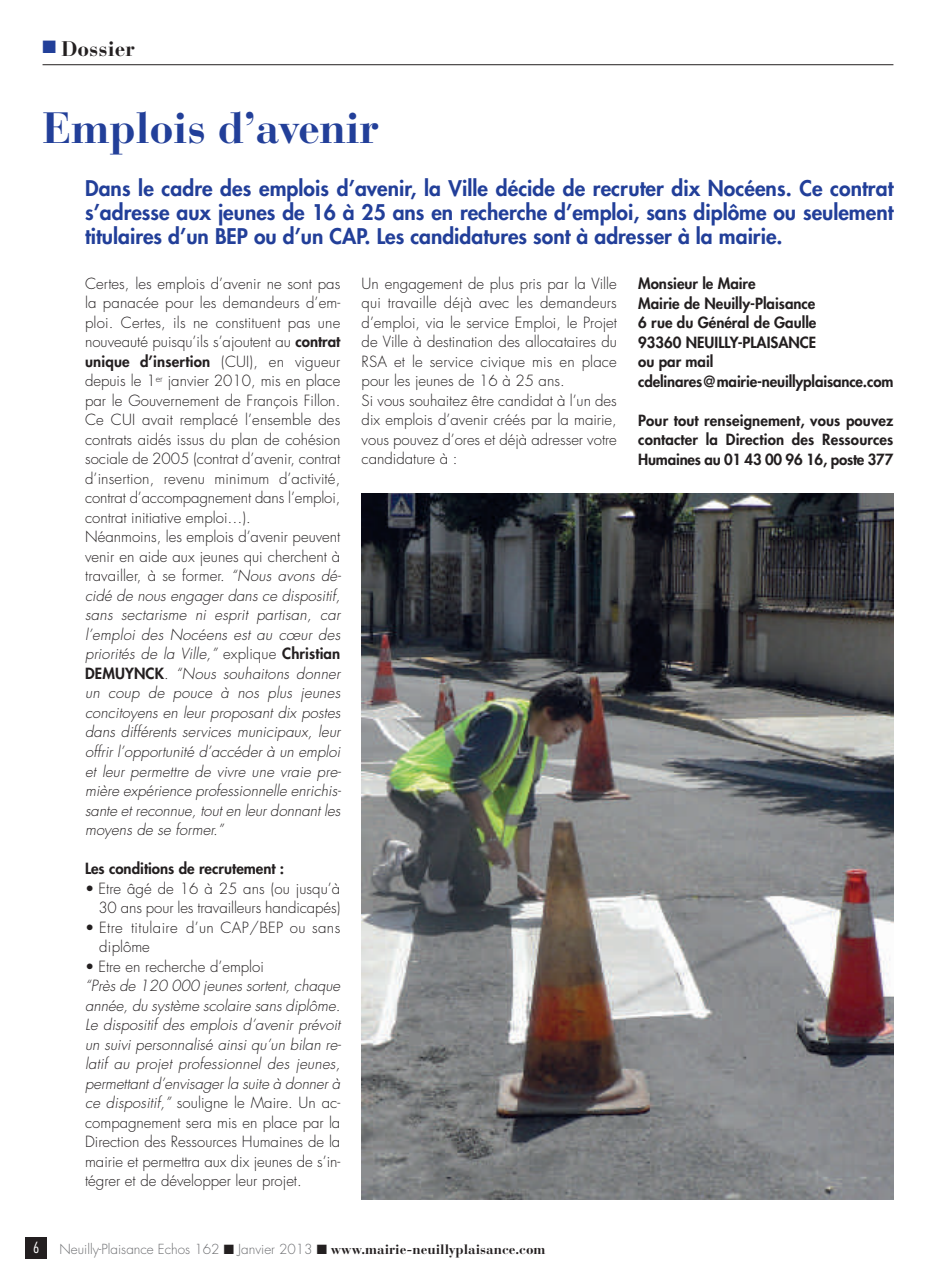
<style>
.page{position:relative;width:936px;height:1276px;background:#fff}
.page>*{position:absolute;margin:0;border:0;box-sizing:border-box;transform-origin:0 0}
.t1{font:43.5px "Bauer Bodoni Bold Os F";letter-spacing:-.01em;color:#223f99}
.t2{font:800 21px/24px "Futura";color:#223f99;text-align:justify}
.t3{font:21px "Bauer Bodoni Bold Os F";color:#231f20}
.t4{font:300 15px/19.5px "Futura";color:#231f20}
.t5{font:italic 300 15px/19.5px "Futura";letter-spacing:-.005em;color:#231f20;text-align:justify}
.t6{font:800 15px/19.5px "Futura";color:#231f20}
.t7{font:300 15px/19.5px "Futura";letter-spacing:.025em;color:#231f20}
.t8{font:300 condensed 15px "Futura";color:#fff}
.t9{font:300 13.5px "Futura";color:#6c6d70}
.s1{color:#223f99}
.s2{font-weight:800}
.s3{font-style:italic}
.s4{font-style:normal}
.s5{color:#231f20}
.s6{font-family:"Bauer Bodoni Bold Os F";font-weight:400;color:#231f20}
</style>
<div class="page">
<div style="left:26px;top:1237px;width:21px;height:22px;background:#231f20"></div>
<hr style="left:43px;top:64px;width:850px;height:1px;background:#231f20">
<img style="left:361px;top:493px;width:532px;height:706px">
<h2 class="t3" style="left:43px;top:41px;width:94px"><span class="s1">■</span> Dossier</h2>
<h1 class="t1" style="left:43px;top:112px;width:338px">Emplois d’avenir</h1>
<p class="t2" style="left:85px;top:178px;width:809px">Dans le cadre des emplois d’avenir, la Ville décide de recruter dix Nocéens. Ce contrat s’adresse aux jeunes de 16 à 25 ans en recherche d’emploi, sans diplôme ou seulement titulaires d’un BEP ou d’un CAP. Les candidatures sont à adresser à la mairie.</p>
<p class="t4" style="left:85px;top:275px;width:257px">Certes, les emplois d’avenir ne sont pas la panacée pour les demandeurs d’em&shy;ploi. Certes, ils ne constituent pas une nouveauté puisqu’ils s’ajoutent au <span class="s2">contrat unique d’insertion</span> (CUI), en vigueur depuis le 1<sup>er</sup> janvier 2010, mis en place par le Gouvernement de François Fillon.<br>Ce CUI avait remplacé l’ensemble des contrats aidés issus du plan de cohésion sociale de 2005 (contrat d’avenir, contrat d’insertion, revenu minimum d’activité, contrat d’accompagnement dans l’emploi, contrat initiative emploi…).<br>Néanmoins, les emplois d’avenir peuvent venir en aide aux jeunes qui cherchent à travailler, à se former. <span class="s3">“Nous avons dé&shy;cidé de nous engager dans ce dispositif, sans sectarisme ni esprit partisan, car l’emploi des Nocéens est au cœur des priorités de la Ville,”</span> explique <span class="s2">Christian DEMUYNCK</span>. <span class="s3">“Nous souhaitons donner un coup de pouce à nos plus jeunes concitoyens en leur proposant dix postes dans différents services municipaux, leur offrir l’opportunité d’accéder à un emploi et leur permettre de vivre une vraie pre&shy;mière expérience professionnelle enrichis&shy;sante et reconnue, tout en leur donnant les moyens de se former.”</span></p>
<p class="t6" style="left:85px;top:860px;width:201px">Les conditions de recrutement :</p>
<p class="t4" style="left:85px;top:879px;width:257px;text-align:right">• Etre âgé de 16 à 25 ans (ou jusqu’à<br>30 ans pour les travailleurs handicapés)</p>
<p class="t7" style="left:99px;top:918px;width:243px;text-indent:-14px">• Etre titulaire d’un CAP/BEP ou sans diplôme</p>
<p class="t4" style="left:85px;top:957px;width:180px">• Etre en recherche d’emploi</p>
<p class="t5" style="left:85px;top:977px;width:257px">“Près de 120 000 jeunes sortent, chaque année, du système scolaire sans diplôme.<br>Le dispositif des emplois d’avenir prévoit un suivi personnalisé ainsi qu’un bilan re&shy;latif au projet professionnel des jeunes, permettant d’envisager la suite à donner à ce dispositif,” <span class="s4">souligne le Maire. Un ac&shy;compagnement sera mis en place par la Direction des Ressources Humaines de la mairie et permettra aux dix jeunes de s’in&shy;tégrer et de développer leur projet.</span></p>
<p class="t4" style="left:361px;top:275px;width:257px">Un engagement de plus pris par la Ville qui travaille déjà avec les demandeurs d’emploi, via le service Emploi, le Projet de Ville à destination des allocataires du RSA et le service civique mis en place pour les jeunes de 16 à 25 ans.<br>Si vous souhaitez être candidat à l’un des dix emplois d’avenir créés par la mairie, vous pouvez d’ores et déjà adresser votre candidature à :</p>
<p class="t6" style="left:638px;top:275px;width:257px">Monsieur le Maire<br>Mairie de Neuilly-Plaisance<br>6 rue du Général de Gaulle<br>93360 NEUILLY-PLAISANCE<br>ou par mail cdelinares@mairie-neuillyplaisance.com</p>
<p class="t6" style="left:638px;top:411px;width:257px;text-align:justify">Pour tout renseignement, vous pouvez contacter la Direction des Ressources Humaines au 01 43 00 96 16, poste 377</p>
<p class="t8" style="left:33px;top:1240px;width:8px">6</p>
<p class="t9" style="left:60px;top:1243px;width:487px">Neuilly-Plaisance Echos 162 <span class="s5">■</span> Janvier 2013 <span class="s5">■</span> <span class="s6">www.mairie-neuillyplaisance.com</span></p>
</div>
